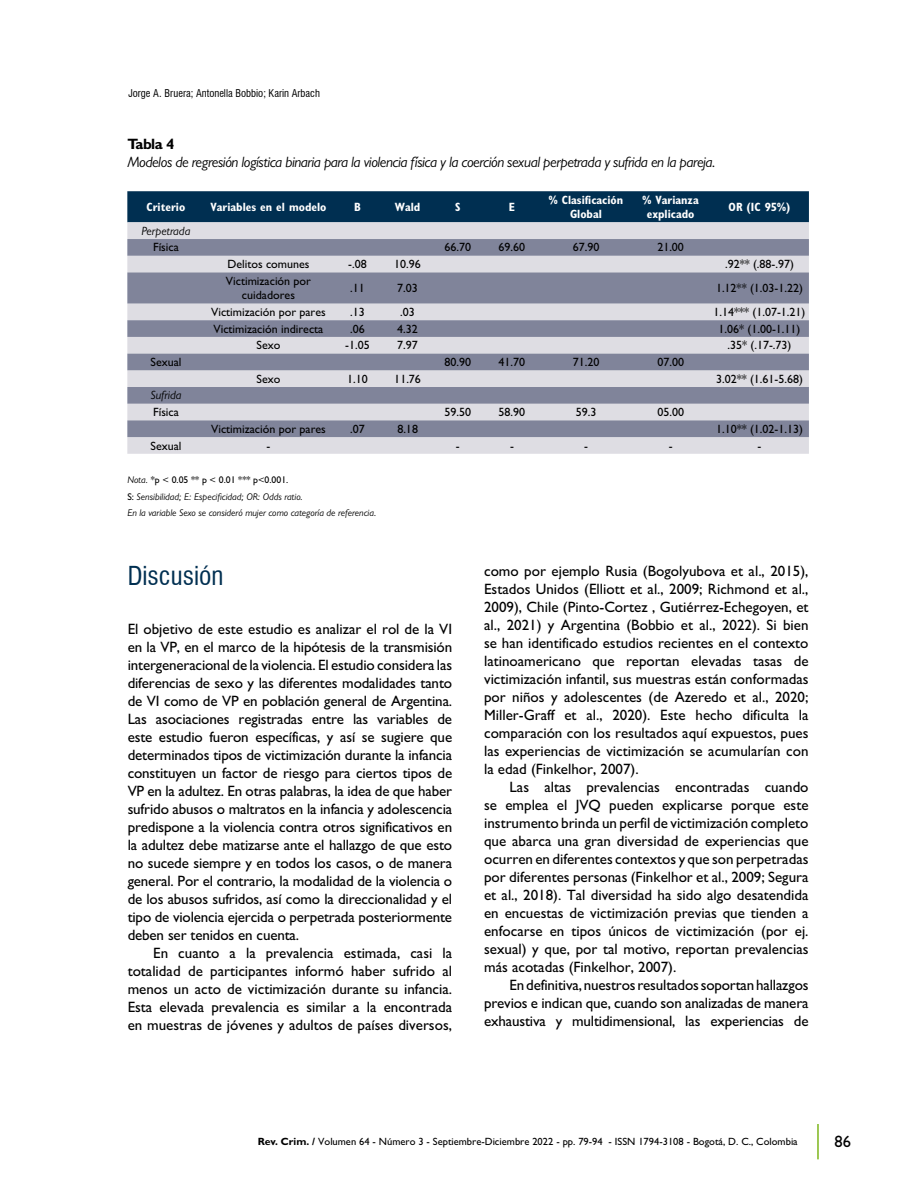
<style>
.page{position:relative;width:915px;height:1191px;background:#fff}
.page>*{position:absolute;margin:0;border:0;box-sizing:border-box;transform-origin:0 0}
.t1{font:condensed 25.5px "Swiss 721 BT";color:#002f51}
.t2{font:16.5px "M Gill Sans";color:#000}
.t3{font:15px/18px "M Gill Sans";color:#000;text-align:justify}
.t4{font:italic 15px "Gill Sans";letter-spacing:-.03em;color:#000}
.t5{font:700 15px "Gill Sans";letter-spacing:-.035em;color:#000}
.t6{font:12px/14.4px "M Gill Sans";color:#000;text-align:center}
.t7{font:700 condensed 12px/14.4px "M Gill Sans";color:#fff;text-align:center}
.t8{font:italic 12px "Gill Sans";color:#000}
.t9{font:10.5px "M Gill Sans";color:#000}
.t10{font:condensed 10.5px "Swiss 721 BT";color:#000}
.t11{font:italic 9.75px/17px "Gill Sans";color:#000}
.t12{font:9.75px "M Gill Sans";color:#000}
.s1{font-family:"Gill Sans";font-style:italic}
.s2{font-family:"M Gill Sans";font-style:normal}
.s3{font-family:"Gill Sans";font-weight:700}
</style>
<div class="page">
<hr style="left:816px;top:1124px;width:2px;height:35px;background:#7db61c">
<div style="left:127px;top:191px;width:681px;height:31px;background:#002f51"></div>
<div style="left:127px;top:222px;width:681px;height:232px;background:#dedde3"></div>
<svg style="left:127px;top:239px;width:681px;height:198px;background:#a8a9b9"></svg>
<p class="t10" style="left:128px;top:87px;width:193px">Jorge A. Bruera; Antonella Bobbio; Karin Arbach</p>
<p class="t5" style="left:127px;top:135px;width:49px">Tabla 4</p>
<p class="t4" style="left:127px;top:154px;width:589px">Modelos de regresión logística binaria para la violencia física y la coerción sexual perpetrada y sufrida en la pareja.</p>
<p class="t7" style="left:147px;top:200px;width:40px">Criterio</p>
<p class="t7" style="left:210px;top:200px;width:118px">Variables en el modelo</p>
<p class="t7" style="left:354px;top:200px;width:8px">B</p>
<p class="t7" style="left:394px;top:200px;width:27px">Wald</p>
<p class="t7" style="left:455px;top:200px;width:7px">S</p>
<p class="t7" style="left:508px;top:200px;width:8px">E</p>
<p class="t7" style="left:548px;top:192px;width:76px">% Clasificación<br>Global</p>
<p class="t7" style="left:642px;top:192px;width:58px">% Varianza explicado</p>
<p class="t7" style="left:728px;top:200px;width:63px">OR (IC 95%)</p>
<p class="t8" style="left:141px;top:224px;width:50px">Perpetrada</p>
<p class="t6" style="left:153px;top:240px;width:27px">Física</p>
<p class="t6" style="left:444px;top:240px;width:28px">66.70</p>
<p class="t6" style="left:498px;top:240px;width:28px">69.60</p>
<p class="t6" style="left:572px;top:240px;width:28px">67.90</p>
<p class="t6" style="left:657px;top:240px;width:28px">21.00</p>
<p class="t6" style="left:227px;top:257px;width:84px">Delitos comunes</p>
<p class="t6" style="left:348px;top:257px;width:20px">-.08</p>
<p class="t6" style="left:394px;top:257px;width:28px">10.96</p>
<p class="t6" style="left:724px;top:257px;width:70px">.92** (.88-.97)</p>
<p class="t6" style="left:226px;top:274px;width:86px">Victimización por cuidadores</p>
<p class="t6" style="left:350px;top:281px;width:16px">.11</p>
<p class="t6" style="left:397px;top:281px;width:22px">7.03</p>
<p class="t6" style="left:715px;top:281px;width:88px">1.12** (1.03-1.22)</p>
<p class="t6" style="left:211px;top:305px;width:116px">Victimización por pares</p>
<p class="t6" style="left:350px;top:305px;width:16px">.13</p>
<p class="t6" style="left:400px;top:305px;width:16px">.03</p>
<p class="t6" style="left:713px;top:305px;width:93px">1.14*** (1.07-1.21)</p>
<p class="t6" style="left:213px;top:321px;width:111px">Victimización indirecta</p>
<p class="t6" style="left:350px;top:321px;width:16px">.06</p>
<p class="t6" style="left:397px;top:321px;width:22px">4.32</p>
<p class="t6" style="left:718px;top:321px;width:83px">1.06* (1.00-1.11)</p>
<p class="t6" style="left:256px;top:338px;width:25px">Sexo</p>
<p class="t6" style="left:345px;top:338px;width:26px">-1.05</p>
<p class="t6" style="left:397px;top:338px;width:22px">7.97</p>
<p class="t6" style="left:727px;top:338px;width:65px">.35* (.17-.73)</p>
<p class="t6" style="left:150px;top:355px;width:32px">Sexual</p>
<p class="t6" style="left:444px;top:355px;width:28px">80.90</p>
<p class="t6" style="left:498px;top:355px;width:28px">41.70</p>
<p class="t6" style="left:572px;top:355px;width:28px">71.20</p>
<p class="t6" style="left:657px;top:355px;width:28px">07.00</p>
<p class="t6" style="left:256px;top:372px;width:25px">Sexo</p>
<p class="t6" style="left:347px;top:372px;width:22px">1.10</p>
<p class="t6" style="left:394px;top:372px;width:28px">11.76</p>
<p class="t6" style="left:715px;top:372px;width:88px">3.02** (1.61-5.68)</p>
<p class="t8" style="left:150px;top:388px;width:32px">Sufrida</p>
<p class="t6" style="left:153px;top:405px;width:27px">Física</p>
<p class="t6" style="left:444px;top:405px;width:28px">59.50</p>
<p class="t6" style="left:498px;top:405px;width:28px">58.90</p>
<p class="t6" style="left:575px;top:405px;width:22px">59.3</p>
<p class="t6" style="left:657px;top:405px;width:28px">05.00</p>
<p class="t6" style="left:211px;top:422px;width:116px">Victimización por pares</p>
<p class="t6" style="left:350px;top:422px;width:16px">.07</p>
<p class="t6" style="left:397px;top:422px;width:22px">8.18</p>
<p class="t6" style="left:715px;top:422px;width:88px">1.10** (1.02-1.13)</p>
<p class="t6" style="left:150px;top:438px;width:32px">Sexual</p>
<p class="t6" style="left:266px;top:438px;width:5px">-</p>
<p class="t6" style="left:456px;top:438px;width:5px">-</p>
<p class="t6" style="left:510px;top:438px;width:5px">-</p>
<p class="t6" style="left:584px;top:438px;width:5px">-</p>
<p class="t6" style="left:668px;top:438px;width:5px">-</p>
<p class="t6" style="left:757px;top:438px;width:5px">-</p>
<p class="t12" style="left:127px;top:474px;width:162px"><span class="s1">Nota.</span> *p &lt; 0.05 ** p &lt; 0.01 *** p&lt;0.001.</p>
<p class="t11" style="left:127px;top:488px;width:250px"><span class="s2">S:</span> Sensibilidad; E: Especificidad; OR: Odds ratio.<br>En la variable Sexo se consideró mujer como categoría de referencia.</p>
<h1 class="t1" style="left:128px;top:560px;width:97px">Discusión</h1>
<p class="t3" style="left:128px;top:620px;width:326px">El objetivo de este estudio es analizar el rol de la VI en la VP, en el marco de la hipótesis de la transmisión intergeneracional de la violencia. El estudio considera las diferencias de sexo y las diferentes modalidades tanto de VI como de VP en población general de Argentina.<br>Las asociaciones registradas entre las variables de este estudio fueron específicas, y así se sugiere que determinados tipos de victimización durante la infancia constituyen un factor de riesgo para ciertos tipos de VP en la adultez. En otras palabras, la idea de que haber sufrido abusos o maltratos en la infancia y adolescencia predispone a la violencia contra otros significativos en la adultez debe matizarse ante el hallazgo de que esto no sucede siempre y en todos los casos, o de manera general. Por el contrario, la modalidad de la violencia o de los abusos sufridos, así como la direccionalidad y el tipo de violencia ejercida o perpetrada posteriormente deben ser tenidos en cuenta.</p>
<p class="t3" style="left:128px;top:944px;width:326px;text-indent:26px">En cuanto a la prevalencia estimada, casi la totalidad de participantes informó haber sufrido al menos un acto de victimización durante su infancia.<br>Esta elevada prevalencia es similar a la encontrada en muestras de jóvenes y adultos de países diversos,</p>
<p class="t3" style="left:484px;top:562px;width:326px">como por ejemplo Rusia (Bogolyubova et al., 2015), Estados Unidos (Elliott et al., 2009; Richmond et al., 2009), Chile (Pinto-Cortez , Gutiérrez-Echegoyen, et al., 2021) y Argentina (Bobbio et al., 2022). Si bien se han identificado estudios recientes en el contexto latinoamericano que reportan elevadas tasas de victimización infantil, sus muestras están conformadas por niños y adolescentes (de Azeredo et al., 2020; Miller-Graff et al., 2020). Este hecho dificulta la comparación con los resultados aquí expuestos, pues las experiencias de victimización se acumularían con la edad (Finkelhor, 2007).</p>
<p class="t3" style="left:484px;top:778px;width:326px;text-indent:26px">Las altas prevalencias encontradas cuando se emplea el JVQ pueden explicarse porque este instrumento brinda un perfil de victimización completo que abarca una gran diversidad de experiencias que ocurren en diferentes contextos y que son perpetradas por diferentes personas (Finkelhor et al., 2009; Segura et al., 2018). Tal diversidad ha sido algo desatendida en encuestas de victimización previas que tienden a enfocarse en tipos únicos de victimización (por ej. sexual) y que, por tal motivo, reportan prevalencias más acotadas (Finkelhor, 2007).</p>
<p class="t3" style="left:484px;top:976px;width:326px;text-indent:26px">En definitiva, nuestros resultados soportan hallazgos previos e indican que, cuando son analizadas de manera exhaustiva y multidimensional, las experiencias de</p>
<p class="t9" style="left:258px;top:1135px;width:541px"><span class="s3">Rev. Crim. /</span> Volumen 64 - Número 3 - Septiembre-Diciembre 2022 - pp. 79-94 - ISSN 1794-3108 - Bogotá, D. C., Colombia</p>
<p class="t2" style="left:834px;top:1132px;width:18px">86</p>
</div>
